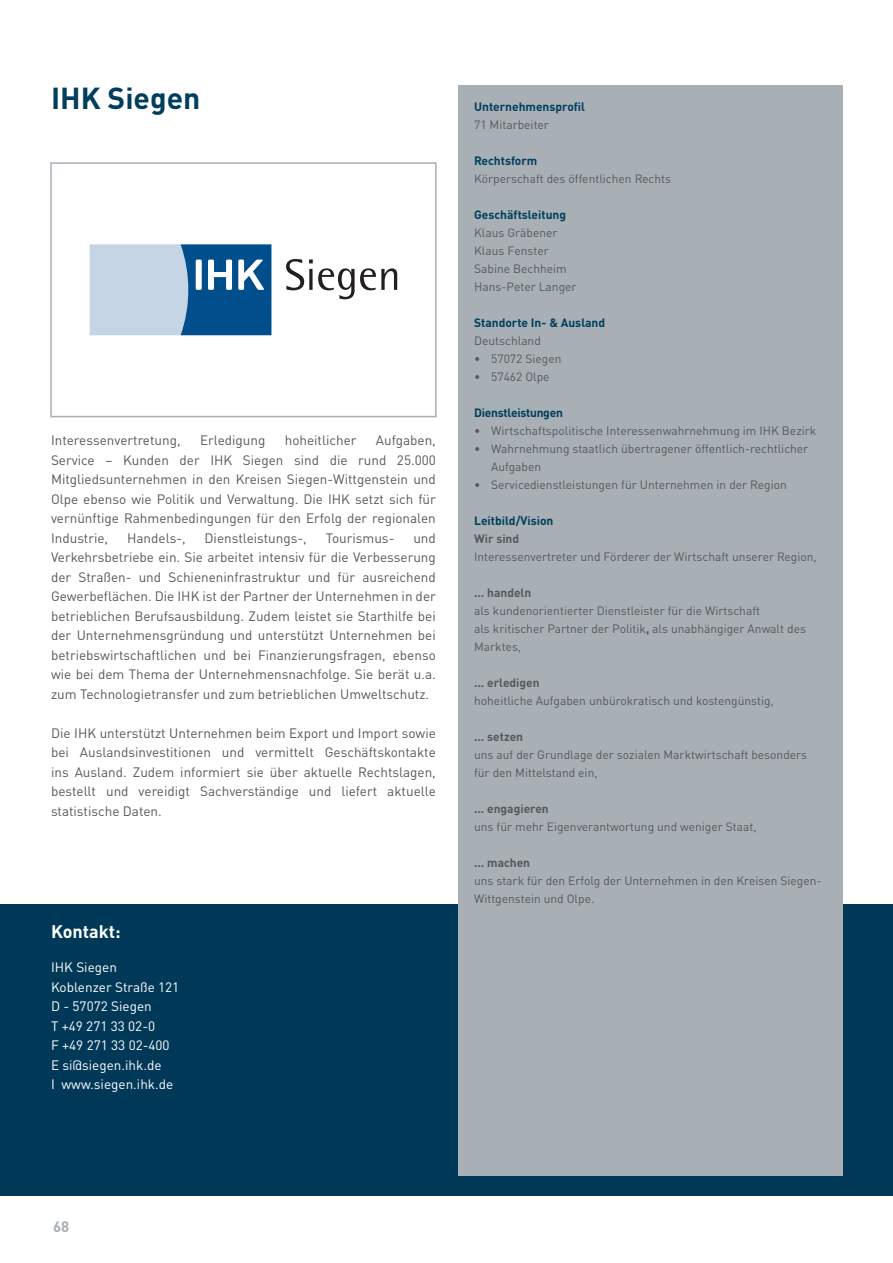
<style>
.page{position:relative;width:893px;height:1263px;background:#fff}
.page>*{position:absolute;margin:0;border:0;box-sizing:border-box;transform-origin:0 0}
.Absatzformat_2{font:700 30px "DINOT";color:#003e5d}
.t1{font:700 18px "DINOT";color:#fff}
.t2{font:700 15px "DINOT";color:#a8b0b6}
.t3{font:13.5px/19.5px "DINOT";color:#57585a;text-align:justify}
.t4{font:13.5px "DINOT";color:#fff}
.t5{font:12px/18px "DINOT";color:#57585a}
.t6{font:700 12px "DINOT";color:#003e5d}
.t7{font:700 12px "DINOT";color:#57585a}
.t8{font:700 12px "DINOT";letter-spacing:-.02em;color:#003e5d}
.s1{font-weight:700}
</style>
<div class="page">
<div style="left:0;top:905px;width:893px;height:291px;background:#003958"></div>
<div style="left:458px;top:85px;width:384px;height:1091px;background:#a8b0b6"></div>
<svg style="left:90px;top:244px;width:181px;height:91px;background:#78a1c2"></svg>
<svg style="left:286px;top:259px;width:111px;height:40px"></svg>
<div style="left:50px;top:162px;width:387px;height:255px;border:2px solid #a8b0b6"></div>
<p class="Absatzformat_2" style="left:51px;top:78px;width:151px">IHK Siegen</p>
<p class="t3" style="left:51px;top:431px;width:386px;text-indent:325px">Aufgaben, Service – Kunden der IHK Siegen sind die rund 25.000<br>Mitgliedsunternehmen in den Kreisen Siegen-Wittgenstein und Olpe ebenso wie Politik und Verwaltung. Die IHK setzt sich für vernünftige Rahmenbedingungen für den Erfolg der regionalen Industrie,</p>
<p class="t3" style="left:51px;top:431px;width:131px">Interessenvertretung,</p>
<p class="t3" style="left:200px;top:431px;width:67px">Erledigung</p>
<p class="t3" style="left:285px;top:431px;width:73px">hoheitlicher</p>
<p class="t3" style="left:127px;top:528px;width:60px">Handels-,</p>
<p class="t3" style="left:205px;top:528px;width:104px">Dienstleistungs-,</p>
<p class="t3" style="left:326px;top:528px;width:70px">Tourismus-</p>
<p class="t3" style="left:51px;top:528px;width:386px;text-indent:362px">und Verkehrsbetriebe ein. Sie arbeitet intensiv für die Verbesserung der Straßen- und Schieneninfrastruktur und für ausreichend Gewerbeflächen. Die IHK ist der Partner der Unternehmen in der betrieblichen Berufsausbildung. Zudem leistet sie Starthilfe bei der Unternehmensgründung und unterstützt Unternehmen bei betriebswirtschaftlichen und bei Finanzierungsfragen, ebenso wie bei dem Thema der Unternehmensnachfolge. Sie berät u.a. zum Technologietransfer und zum betrieblichen Umweltschutz.</p>
<p class="t3" style="left:51px;top:723px;width:386px">Die IHK unterstützt Unternehmen beim Export und Import sowie bei Auslandsinvestitionen und vermittelt Geschäftskontakte ins Ausland. Zudem informiert sie über aktuelle Rechtslagen, bestellt und vereidigt Sachverständige und liefert aktuelle statistische Daten.</p>
<p class="t1" style="left:51px;top:920px;width:71px">Kontakt:</p>
<p class="t4" style="left:51px;top:959px;width:67px">IHK Siegen</p>
<p class="t4" style="left:51px;top:978px;width:130px">Koblenzer Straße 121</p>
<p class="t4" style="left:51px;top:998px;width:102px">D - 57072 Siegen</p>
<p class="t4" style="left:51px;top:1017px;width:106px">T +49 271 33 02-0</p>
<p class="t4" style="left:51px;top:1037px;width:120px">F +49 271 33 02-400</p>
<p class="t4" style="left:51px;top:1056px;width:112px">E si@siegen.ihk.de</p>
<p class="t4" style="left:51px;top:1076px;width:124px">I www.siegen.ihk.de</p>
<p class="t6" style="left:474px;top:99px;width:113px">Unternehmensprofil</p>
<p class="t5" style="left:474px;top:116px;width:76px">71 Mitarbeiter</p>
<p class="t6" style="left:474px;top:153px;width:65px">Rechtsform</p>
<p class="t5" style="left:474px;top:170px;width:198px">Körperschaft des öffentlichen Rechts</p>
<p class="t6" style="left:474px;top:207px;width:93px">Geschäftsleitung</p>
<p class="t5" style="left:474px;top:224px;width:85px">Klaus Gräbener</p>
<p class="t5" style="left:474px;top:242px;width:76px">Klaus Fenster</p>
<p class="t5" style="left:474px;top:260px;width:94px">Sabine Bechheim</p>
<p class="t5" style="left:474px;top:278px;width:104px">Hans-Peter Langer</p>
<p class="t6" style="left:474px;top:315px;width:133px">Standorte In- &amp; Ausland</p>
<p class="t5" style="left:474px;top:332px;width:68px">Deutschland</p>
<p class="t5" style="left:474px;top:350px;width:89px">• 57072 Siegen</p>
<p class="t5" style="left:474px;top:368px;width:77px">• 57462 Olpe</p>
<p class="t8" style="left:474px;top:405px;width:90px">Dienstleistungen</p>
<p class="t5" style="left:474px;top:422px;width:344px">• Wirtschaftspolitische Interessenwahrnehmung im IHK Bezirk</p>
<p class="t5" style="left:491px;top:440px;width:319px;text-indent:-17px">• Wahrnehmung staatlich übertragener öffentlich-rechtlicher<br>Aufgaben</p>
<p class="t5" style="left:474px;top:476px;width:314px">• Servicedienstleistungen für Unternehmen in der Region</p>
<p class="t6" style="left:474px;top:513px;width:81px">Leitbild/Vision</p>
<p class="t7" style="left:474px;top:531px;width:47px">Wir sind</p>
<p class="t5" style="left:474px;top:548px;width:344px">Interessenvertreter und Förderer der Wirtschaft unserer Region,</p>
<p class="t7" style="left:474px;top:585px;width:59px">... handeln</p>
<p class="t5" style="left:474px;top:602px;width:287px">als kundenorientierter Dienstleister für die Wirtschaft</p>
<p class="t5" style="left:474px;top:620px;width:333px">als kritischer Partner der Politik<span class="s1">,</span> als unabhängiger Anwalt des<br>Marktes,</p>
<p class="t7" style="left:474px;top:675px;width:67px">... erledigen</p>
<p class="t5" style="left:474px;top:692px;width:301px">hoheitliche Aufgaben unbürokratisch und kostengünstig,</p>
<p class="t7" style="left:474px;top:729px;width:51px">... setzen</p>
<p class="t5" style="left:474px;top:746px;width:334px">uns auf der Grundlage der sozialen Marktwirtschaft besonders für den Mittelstand ein,</p>
<p class="t7" style="left:474px;top:801px;width:76px">... engagieren</p>
<p class="t5" style="left:474px;top:818px;width:284px">uns für mehr Eigenverantwortung und weniger Staat,</p>
<p class="t7" style="left:474px;top:855px;width:58px">... machen</p>
<p class="t5" style="left:474px;top:872px;width:349px">uns stark für den Erfolg der Unternehmen in den Kreisen Siegen-<br>Wittgenstein und Olpe.</p>
<p class="t2" style="left:53px;top:1217px;width:18px">68</p>
</div>
